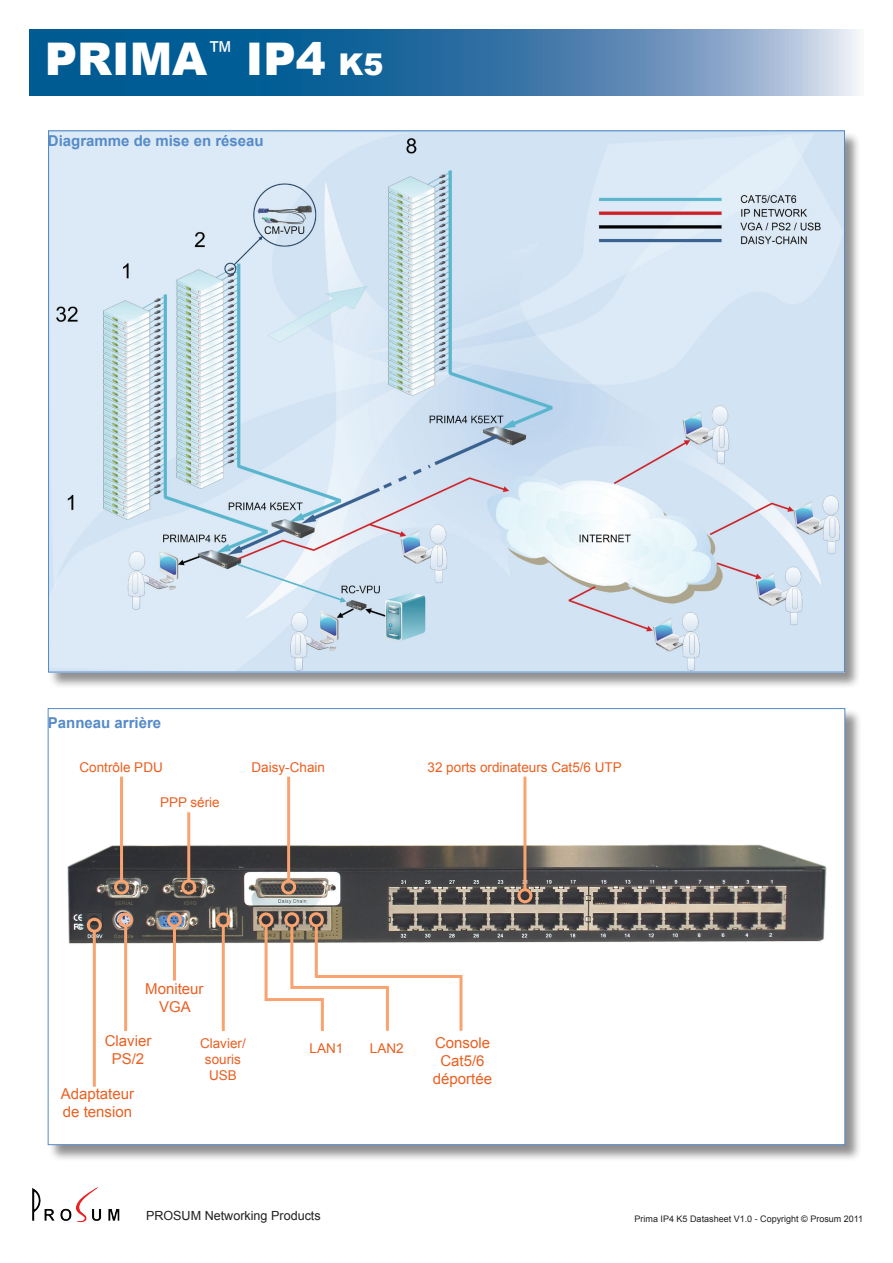
<style>
.page{position:relative;width:893px;height:1263px;background:#fff}
.page>*{position:absolute;margin:0;border:0;box-sizing:border-box;transform-origin:0 0}
.t1{font:900 45px "Arial";color:#fff}
.t2{font:15px/18px "Arial";color:#eb5f20;text-align:center}
.t3{font:700 15px "Arial";color:#568bc8}
.t4{font:13.5px/16.2px "Arial";color:#eb5f20;text-align:center}
.t5{font:12.6px "Arial";color:#231f20}
.t6{font:9px "Arial";color:#231f20}
.s1{font-size:30px}
</style>
<div class="page">
<svg style="left:30px;top:30px;width:830px;height:66px;background:#3d7cab"></svg>
<img style="left:32px;top:1187px;width:88px;height:36px">
<div style="left:48px;top:131px;width:814px;height:558px;background:#231f20;opacity:.5"></div>
<img style="left:50px;top:132px;width:793px;height:538px">
<div style="left:48px;top:708px;width:814px;height:454px;background:#231f20;opacity:.5"></div>
<div style="left:48px;top:708px;width:797px;height:437px;background:#fff;border:1px solid #568bc8"></div>
<img style="left:67px;top:844px;width:759px;height:101px">
<hr style="left:120px;top:777px;width:3px;height:104px;background:#f9a470">
<div style="left:114px;top:879px;width:15px;height:15px;border:3px solid #f9a470;border-radius:50%"></div>
<hr style="left:187px;top:812px;width:3px;height:69px;background:#f9a470">
<div style="left:181px;top:879px;width:15px;height:15px;border:3px solid #f9a470;border-radius:50%"></div>
<hr style="left:287px;top:777px;width:3px;height:104px;background:#f9a470">
<div style="left:281px;top:879px;width:15px;height:15px;border:3px solid #f9a470;border-radius:50%"></div>
<hr style="left:523px;top:777px;width:3px;height:113px;background:#f9a470">
<div style="left:517px;top:888px;width:15px;height:15px;border:3px solid #f9a470;border-radius:50%"></div>
<hr style="left:93px;top:931px;width:3px;height:156px;background:#f9a470">
<div style="left:87px;top:918px;width:15px;height:15px;border:3px solid #f9a470;border-radius:50%"></div>
<hr style="left:124px;top:926px;width:3px;height:105px;background:#f9a470">
<div style="left:118px;top:912px;width:15px;height:15px;border:3px solid #f9a470;border-radius:50%"></div>
<hr style="left:173px;top:926px;width:3px;height:54px;background:#f9a470">
<div style="left:167px;top:912px;width:15px;height:15px;border:3px solid #f9a470;border-radius:50%"></div>
<hr style="left:222px;top:926px;width:3px;height:105px;background:#f9a470">
<div style="left:216px;top:912px;width:15px;height:15px;border:3px solid #f9a470;border-radius:50%"></div>
<div style="left:259px;top:912px;width:15px;height:15px;border:3px solid #f9a470;border-radius:50%"></div>
<div style="left:284px;top:912px;width:15px;height:15px;border:3px solid #f9a470;border-radius:50%"></div>
<svg style="left:263px;top:923px;width:201px;height:108px"></svg>
<div style="left:309px;top:912px;width:15px;height:15px;border:3px solid #f9a470;border-radius:50%"></div>
<h1 class="t1" style="left:45px;top:26px;width:340px">PRIMA<sup>™</sup> IP4 <span class="s1">K5</span></h1>
<p class="t3" style="left:48px;top:131px;width:217px">Diagramme de mise en réseau</p>
<p class="t3" style="left:48px;top:712px;width:115px">Panneau arrière</p>
<p class="t4" style="left:80px;top:759px;width:85px">Contrôle PDU</p>
<p class="t4" style="left:160px;top:794px;width:61px">PPP série</p>
<p class="t4" style="left:252px;top:759px;width:75px">Daisy-Chain</p>
<p class="t4" style="left:428px;top:759px;width:196px">32 ports ordinateurs Cat5/6 UTP</p>
<p class="t2" style="left:145px;top:980px;width:60px">Moniteur<br>VGA</p>
<p class="t4" style="left:200px;top:1035px;width:47px">Clavier/ souris<br>USB</p>
<p class="t4" style="left:309px;top:1040px;width:35px">LAN1</p>
<p class="t4" style="left:370px;top:1040px;width:35px">LAN2</p>
<p class="t2" style="left:433px;top:1033px;width:61px">Console<br>Cat5/6 déportée</p>
<p class="t2" style="left:105px;top:1032px;width:48px">Clavier<br>PS/2</p>
<p class="t2" style="left:61px;top:1085px;width:75px;text-align:left">Adaptateur de tension</p>
<p class="t5" style="left:146px;top:1207px;width:176px">PROSUM Networking Products</p>
<p class="t6" style="left:635px;top:1213px;width:230px">Prima IP4 K5 Datasheet V1.0 - Copyright © Prosum 2011</p>
</div>
